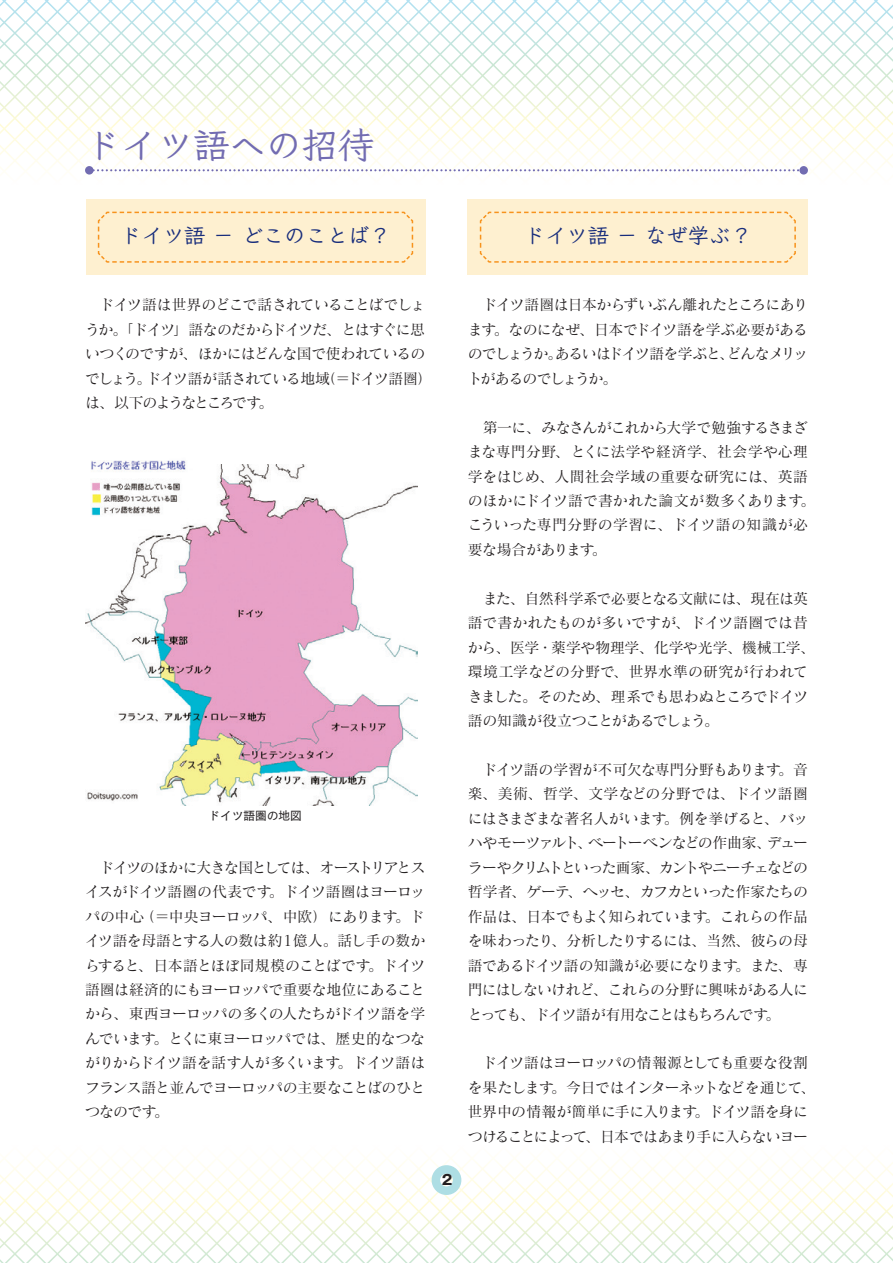
<style>
.page{position:relative;width:893px;height:1263px;background:#fff}
.page>*{position:absolute;margin:0;border:0;box-sizing:border-box;transform-origin:0 0}
.t1{font:36.15px "Klee Pro DB";color:#726cb1}
.t2{font:21.3px "Klee Pro DB";color:#182d7c}
.t3{font:14.85px/24.5px "Matisse Pro M";letter-spacing:-.045em;color:#231f20;text-align:justify}
.t4{font:14.85px/24.5px "Matisse Pro M";letter-spacing:-.02em;color:#231f20}
.t5{font:14.85px/24.5px "Matisse Pro M";letter-spacing:-.005em;color:#231f20}
.t6{font:14.85px/24.5px "Matisse Pro M";letter-spacing:-.065em;color:#231f20}
.t7{font:700 13.8px "Gothic MB101 Pro";color:#231f20}
.t8{font:11.7px "New Cezanne Pro M";color:#231f20}
</style>
<div class="page">
<svg style="left:0;top:1160px;width:893px;height:103px"></svg>
<div style="left:432px;top:1165px;width:29px;height:30px;border:9px solid #aedee4;border-radius:50%"></div>
<svg style="left:0;top:0;width:893px;height:172px"></svg>
<div style="left:85px;top:166px;width:9px;height:9px;background:#726cb1;border-radius:50%"></div>
<div style="left:799px;top:166px;width:9px;height:9px;background:#726cb1;border-radius:50%"></div>
<div style="left:86px;top:200px;width:339px;height:75px;background:#fef0d0"></div>
<svg style="left:97px;top:211px;width:317px;height:52px"></svg>
<div style="left:468px;top:200px;width:340px;height:75px;background:#fef0d0"></div>
<svg style="left:479px;top:211px;width:317px;height:52px"></svg>
<img style="left:85px;top:465px;width:332px;height:340px">
<img style="left:85px;top:460px;width:103px;height:56px">
<h1 class="t1" style="left:85px;top:122px;width:291px">ドイツ語への招待</h1>
<h2 class="t2" style="left:120px;top:222px;width:271px">ドイツ語 － どこのことば？</h2>
<h2 class="t2" style="left:524px;top:222px;width:229px">ドイツ語 － なぜ学ぶ？</h2>
<p class="t6" style="left:85px;top:292px;width:349px;text-indent:15px">ドイツ語は世界のどこで話されていることばでしょうか。「ドイツ」語なのだからドイツだ、とはすぐに思いつくのですが、ほかにはどんな国で使われているのでしょう。ドイツ語が話されている地域（＝ドイツ語圏）は、以下のようなところです。</p>
<p class="t8" style="left:208px;top:805px;width:95px">ドイツ語圏の地図</p>
<p class="t3" style="left:85px;top:854px;width:342px;text-indent:15px">ドイツのほかに大きな国としては、オーストリアとスイスがドイツ語圏の代表です。ドイツ語圏はヨーロッパの中心（＝中央ヨーロッパ、中欧）にあります。ドイツ語を母語とする人の数は約１億人。話し手の数からすると、日本語とほぼ同規模のことばです。ドイツ語圏は経済的にもヨーロッパで重要な地位にあることから、東西ヨーロッパの多くの人たちがドイツ語を学んでいます。とくに東ヨーロッパでは、歴史的なつながりからドイツ語を話す人が多くいます。ドイツ語はフランス語と並んでヨーロッパの主要なことばのひとつなのです。</p>
<p class="t7" style="left:442px;top:1168px;width:12px">2</p>
<p class="t3" style="left:468px;top:292px;width:342px;text-indent:15px">ドイツ語圏は日本からずいぶん離れたところにあります。なのになぜ、日本でドイツ語を学ぶ必要があるのでしょうか。あるいはドイツ語を学ぶと、どんなメリットがあるのでしょうか。</p>
<p class="t5" style="left:468px;top:414px;width:349px;text-indent:15px">第一に、みなさんがこれから大学で勉強するさまざまな専門分野、とくに法学や経済学、社会学や心理学をはじめ、人間社会学域の重要な研究には、英語のほかにドイツ語で書かれた論文が数多くあります。こういった専門分野の学習に、ドイツ語の知識が必要な場合があります。</p>
<p class="t4" style="left:468px;top:586px;width:349px;text-indent:15px">また、自然科学系で必要となる文献には、現在は英語で書かれたものが多いですが、ドイツ語圏では昔から、医学・薬学や物理学、化学や光学、機械工学、環境工学などの分野で、世界水準の研究が行われてきました。そのため、理系でも思わぬところでドイツ語の知識が役立つことがあるでしょう。</p>
<p class="t3" style="left:468px;top:757px;width:342px;text-indent:15px">ドイツ語の学習が不可欠な専門分野もあります。音楽、美術、哲学、文学などの分野では、ドイツ語圏にはさまざまな著名人がいます。例を挙げると、バッハやモーツァルト、ベートーベンなどの作曲家、デューラーやクリムトといった画家、カントやニーチェなどの哲学者、ゲーテ、ヘッセ、カフカといった作家たちの作品は、日本でもよく知られています。これらの作品を味わったり、分析したりするには、当然、彼らの母語であるドイツ語の知識が必要になります。また、専門にはしないけれど、これらの分野に興味がある人にとっても、ドイツ語が有用なことはもちろんです。</p>
<p class="t3" style="left:468px;top:1050px;width:349px;text-align:center">ドイツ語はヨーロッパの情報源としても重要な役割<br>を果たします。今日ではインターネットなどを通じて、世界中の情報が簡単に手に入ります。ドイツ語を身につけることによって、日本ではあまり手に入らないヨー</p>
</div>
